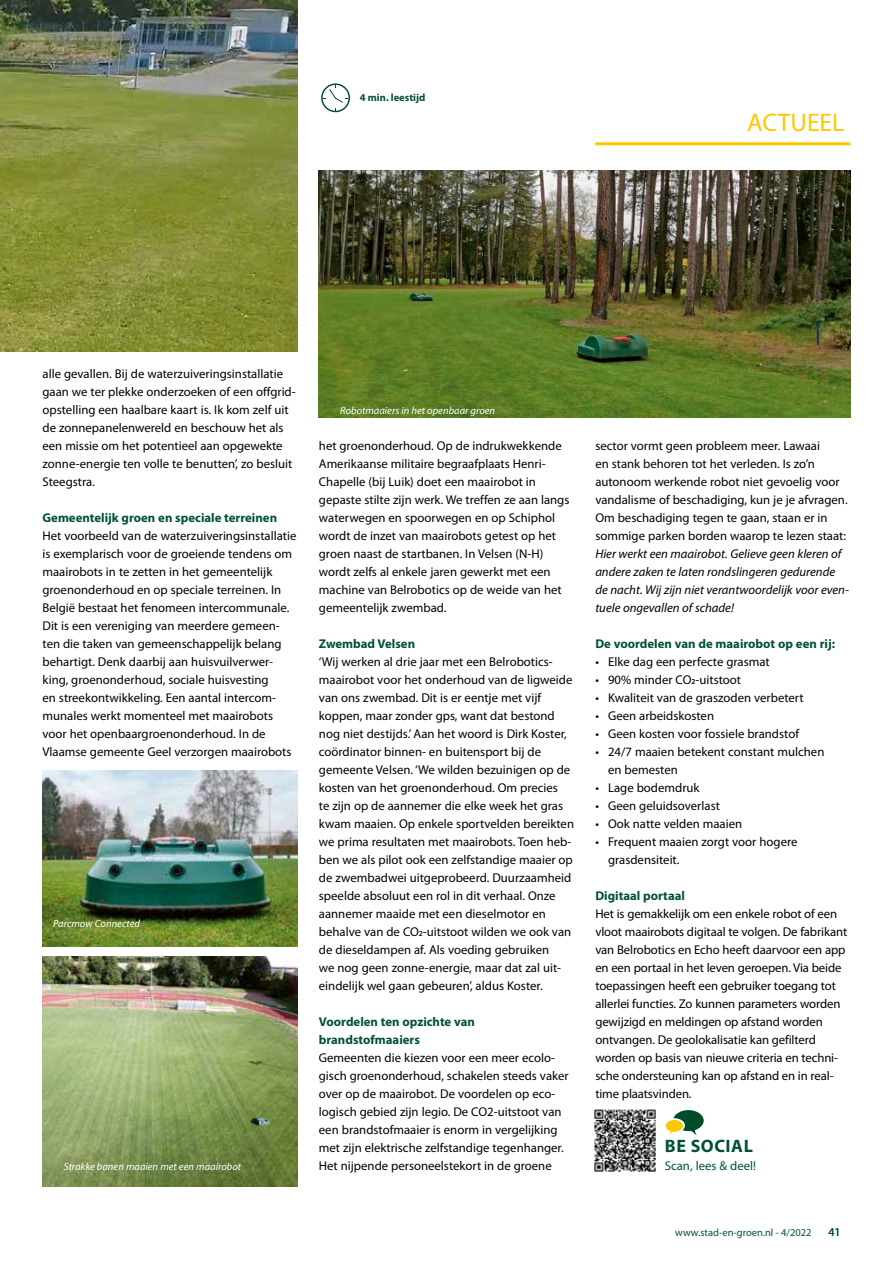
<style>
.page{position:relative;width:893px;height:1263px;background:#fff}
.page>*{position:absolute;margin:0;border:0;box-sizing:border-box;transform-origin:0 0}
.t1{font:25.5px "Myriad Pro";color:#fec800}
.t2{font:700 18px "Myriad Pro";letter-spacing:.03em;color:#005139}
.t3{font:12.75px/18px "Myriad Pro";color:#000}
.t4{font:italic 12.75px/18px "Myriad Pro";color:#000}
.t5{font:700 12.75px/18px "Myriad Pro";color:#005139}
.t6{font:12.75px "Myriad Pro";color:#005139}
.t7{font:12px "Myriad Pro";color:#005139}
.t8{font:italic 10.5px "Myriad Pro";color:#fff}
.t9{font:10.5px "Myriad Pro";color:#005139}
.t10{font:700 10.5px "Myriad Pro";color:#005139}
</style>
<div class="page">
<hr style="left:595px;top:142px;width:255px;height:3px;background:#fec800">
<img style="left:0;top:0;width:298px;height:352px">
<svg style="left:321px;top:83px;width:29px;height:29px"></svg>
<img style="left:43px;top:770px;width:255px;height:176px">
<img style="left:43px;top:956px;width:255px;height:230px">
<img style="left:319px;top:170px;width:532px;height:248px">
<img style="left:594px;top:1109px;width:62px;height:62px">
<svg style="left:666px;top:1110px;width:38px;height:26px"></svg>
<p class="t10" style="left:360px;top:91px;width:67px">4 min. leestijd</p>
<h1 class="t1" style="left:747px;top:107px;width:99px">ACTUEEL</h1>
<p class="t3" style="left:43px;top:365px;width:255px">alle gevallen. Bij de waterzuiveringsinstallatie gaan we ter plekke onderzoeken of een offgrid&shy;opstelling een haalbare kaart is. Ik kom zelf uit de zonnepanelenwereld en beschouw het als een missie om het potentieel aan opgewekte zonne-energie ten volle te benutten’, zo besluit Steegstra.</p>
<p class="t5" style="left:43px;top:508px;width:236px">Gemeentelijk groen en speciale terreinen</p>
<p class="t3" style="left:43px;top:527px;width:255px">Het voorbeeld van de waterzuiveringsinstallatie is exemplarisch voor de groeiende tendens om maairobots in te zetten in het gemeentelijk groenonderhoud en op speciale terreinen. In België bestaat het fenomeen intercommunale.<br>Dit is een vereniging van meerdere gemeen&shy;ten die taken van gemeenschappelijk belang behartigt. Denk daarbij aan huisvuilverwer&shy;king, groenonderhoud, sociale huisvesting<br>en streekontwikkeling. Een aantal intercom&shy;munales werkt momenteel met maairobots voor het openbaargroenonderhoud. In de Vlaamse gemeente Geel verzorgen maairobots</p>
<p class="t8" style="left:53px;top:917px;width:88px">Parcmow Connected</p>
<p class="t8" style="left:64px;top:1160px;width:179px">Strakke banen maaien met een maairobot</p>
<p class="t8" style="left:340px;top:404px;width:157px">Robotmaaiers in het openbaar groen</p>
<p class="t3" style="left:319px;top:437px;width:252px">het groenonderhoud. Op de indrukwekkende Amerikaanse militaire begraafplaats Henri-Chapelle (bij Luik) doet een maairobot in gepaste stilte zijn werk. We treffen ze aan langs waterwegen en spoorwegen en op Schiphol wordt de inzet van maairobots getest op het groen naast de startbanen. In Velsen (N-H) wordt zelfs al enkele jaren gewerkt met een machine van Belrobotics op de weide van het gemeentelijk zwembad.</p>
<p class="t5" style="left:319px;top:634px;width:98px">Zwembad Velsen</p>
<p class="t3" style="left:319px;top:653px;width:257px">‘Wij werken al drie jaar met een Belrobotics&shy;maairobot voor het onderhoud van de ligweide van ons zwembad. Dit is er eentje met vijf koppen, maar zonder gps, want dat bestond nog niet destijds.’ Aan het woord is Dirk Koster, coördinator binnen- en buitensport bij de gemeente Velsen. ‘We wilden bezuinigen op de kosten van het groenonderhoud. Om precies<br>te zijn op de aannemer die elke week het gras kwam maaien. Op enkele sportvelden bereikten we prima resultaten met maairobots. Toen heb&shy;ben we als pilot ook een zelfstandige maaier op de zwembadwei uitgeprobeerd. Duurzaamheid speelde absoluut een rol in dit verhaal. Onze aannemer maaide met een dieselmotor en behalve van de CO2-uitstoot wilden we ook van de dieseldampen af. Als voeding gebruiken<br>we nog geen zonne-energie, maar dat zal uit&shy;eindelijk wel gaan gebeuren’, aldus Koster.</p>
<p class="t5" style="left:319px;top:1012px;width:158px">Voordelen ten opzichte van brandstofmaaiers</p>
<p class="t3" style="left:319px;top:1049px;width:251px">Gemeenten die kiezen voor een meer ecolo&shy;gisch groenonderhoud, schakelen steeds vaker over op de maairobot. De voordelen op eco&shy;logisch gebied zijn legio. De CO2-uitstoot van een brandstofmaaier is enorm in vergelijking met zijn elektrische zelfstandige tegenhanger.<br>Het nijpende personeelstekort in de groene</p>
<p class="t3" style="left:595px;top:437px;width:254px">sector vormt geen probleem meer. Lawaai<br>en stank behoren tot het verleden. Is zo’n autonoom werkende robot niet gevoelig voor vandalisme of beschadiging, kun je je afvragen.<br>Om beschadiging tegen te gaan, staan er in sommige parken borden waarop te lezen staat:</p>
<p class="t4" style="left:595px;top:545px;width:255px">Hier werkt een maairobot. Gelieve geen kleren of andere zaken te laten rondslingeren gedurende de nacht. Wij zijn niet verantwoordelijk voor even&shy;tuele ongevallen of schade!</p>
<p class="t5" style="left:595px;top:634px;width:241px">De voordelen van de maairobot op een rij:</p>
<p class="t3" style="left:595px;top:653px;width:176px">• Elke dag een perfecte grasmat</p>
<p class="t3" style="left:595px;top:671px;width:147px">• 90% minder CO2-uitstoot</p>
<p class="t3" style="left:595px;top:689px;width:210px">• Kwaliteit van de graszoden verbetert</p>
<p class="t3" style="left:595px;top:707px;width:120px">• Geen arbeidskosten</p>
<p class="t3" style="left:595px;top:725px;width:205px">• Geen kosten voor fossiele brandstof</p>
<p class="t3" style="left:608px;top:743px;width:218px;text-indent:-13px">• 24/7 maaien betekent constant mulchen en bemesten</p>
<p class="t3" style="left:595px;top:779px;width:106px">• Lage bodemdruk</p>
<p class="t3" style="left:595px;top:797px;width:126px">• Geen geluidsoverlast</p>
<p class="t3" style="left:595px;top:815px;width:148px">• Ook natte velden maaien</p>
<p class="t3" style="left:608px;top:833px;width:191px;text-indent:-13px">• Frequent maaien zorgt voor hogere grasdensiteit.</p>
<p class="t5" style="left:595px;top:887px;width:91px">Digitaal portaal</p>
<p class="t3" style="left:595px;top:905px;width:253px">Het is gemakkelijk om een enkele robot of een vloot maairobots digitaal te volgen. De fabrikant van Belrobotics en Echo heeft daarvoor een app en een portaal in het leven geroepen. Via beide toepassingen heeft een gebruiker toegang tot allerlei functies. Zo kunnen parameters worden gewijzigd en meldingen op afstand worden ontvangen. De geolokalisatie kan gefilterd worden op basis van nieuwe criteria en techni&shy;sche ondersteuning kan op afstand en in real&shy;time plaatsvinden.</p>
<h2 class="t2" style="left:665px;top:1134px;width:89px">BE SOCIAL</h2>
<p class="t6" style="left:665px;top:1157px;width:93px">Scan, lees &amp; deel!</p>
<p class="t9" style="left:675px;top:1226px;width:138px">www.stad-en-groen.nl - 4/2022</p>
<p class="t7" style="left:828px;top:1224px;width:14px">41</p>
</div>
